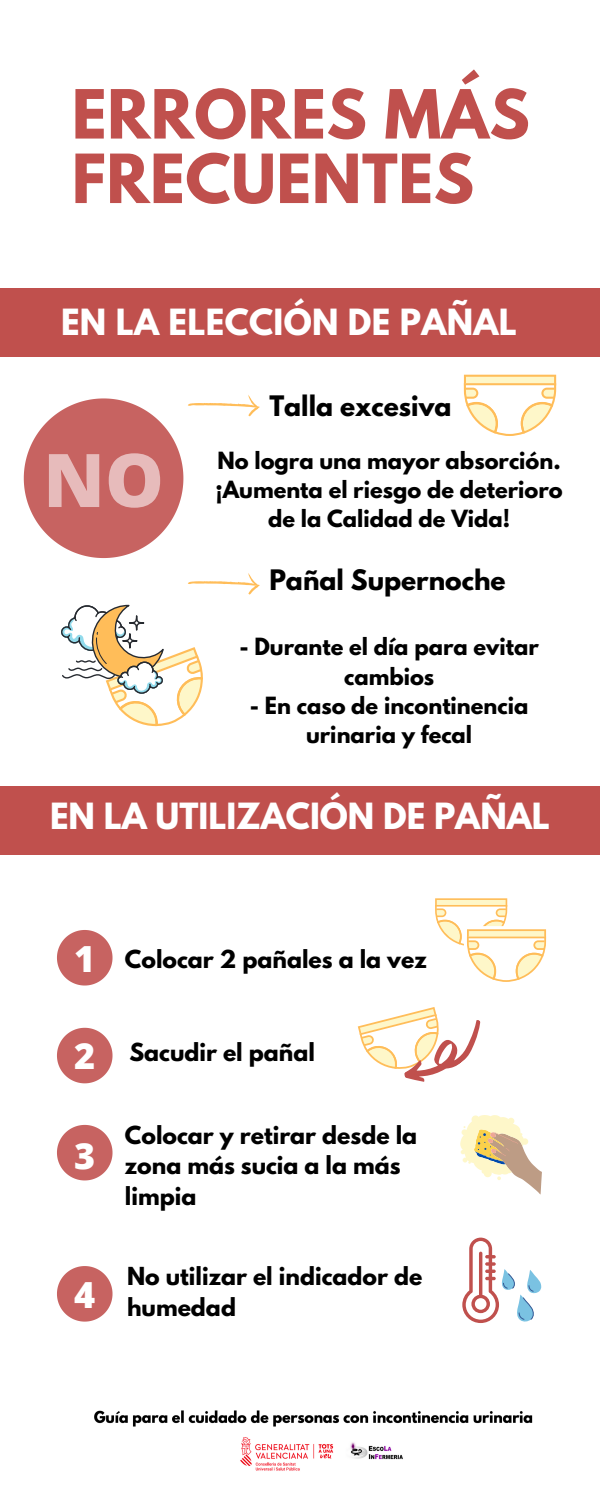
<style>
.page{position:relative;width:600px;height:1500px;background:#fff}
.page>*{position:absolute;margin:0;border:0;box-sizing:border-box;transform-origin:0 0}
.t1{font:800 74.1px "Open Sans";color:#e7bbbb}
.t2{font:700 60px/64.5px "League Spartan";letter-spacing:.01em;color:#c0504d}
.t3{font:800 36px "Open Sans";color:#fff}
.t4{font:700 32px "League Spartan";color:#fff}
.t5{font:700 25px "League Spartan";color:#000}
.t6{font:700 22px/30.8px "League Spartan";color:#000}
.t7{font:700 21px/29.2px "League Spartan";color:#000;text-align:center}
</style>
<div class="page">
<div style="left:0;top:288px;width:600px;height:69px;background:#c0504d"></div>
<div style="left:0;top:787px;width:600px;height:68px;background:#c0504d"></div>
<svg style="left:24px;top:395px;width:236px;height:163px"></svg>
<svg style="left:188px;top:573px;width:72px;height:22px"></svg>
<svg style="left:463px;top:374px;width:94px;height:62px"></svg>
<svg style="left:61px;top:604px;width:142px;height:123px"></svg>
<svg style="left:130px;top:616px;width:14px;height:14px"></svg>
<div style="left:129px;top:615px;width:15px;height:16px;border:1px solid #262a30;border-radius:50%"></div>
<svg style="left:123px;top:634px;width:14px;height:14px"></svg>
<div style="left:122px;top:633px;width:16px;height:16px;border:1px solid #262a30;border-radius:50%"></div>
<svg style="left:57px;top:930px;width:56px;height:56px"></svg>
<svg style="left:57px;top:1028px;width:56px;height:55px"></svg>
<svg style="left:57px;top:1125px;width:56px;height:55px"></svg>
<svg style="left:57px;top:1266px;width:56px;height:56px"></svg>
<svg style="left:435px;top:898px;width:112px;height:84px"></svg>
<svg style="left:357px;top:1007px;width:124px;height:75px"></svg>
<svg style="left:461px;top:1115px;width:81px;height:80px"></svg>
<svg style="left:462px;top:1238px;width:80px;height:85px"></svg>
<img style="left:94px;top:1410px;width:439px;height:61px">
<p class="t2" style="left:72px;top:90px;width:459px">ERRORES MÁS<br>FRECUENTES</p>
<p class="t4" style="left:61px;top:306px;width:457px">EN LA ELECCIÓN DE PAÑAL</p>
<p class="t1" style="left:43px;top:428px;width:122px">NO</p>
<p class="t5" style="left:269px;top:394px;width:184px">Talla excesiva</p>
<p class="t7" style="left:218px;top:448px;width:345px">No logra una mayor absorción.</p>
<p class="t7" style="left:216px;top:478px;width:349px">¡Aumenta el riesgo de deterioro de la Calidad de Vida!</p>
<p class="t5" style="left:269px;top:568px;width:238px">Pañal Supernoche</p>
<p class="t7" style="left:239px;top:635px;width:301px">- Durante el día para evitar cambios</p>
<p class="t7" style="left:250px;top:693px;width:280px">- En caso de incontinencia urinaria y fecal</p>
<p class="t4" style="left:50px;top:801px;width:501px">EN LA UTILIZACIÓN DE PAÑAL</p>
<p class="t3" style="left:74px;top:933px;width:23px">1</p>
<p class="t6" style="left:125px;top:947px;width:303px">Colocar 2 pañales a la vez</p>
<p class="t3" style="left:74px;top:1031px;width:23px">2</p>
<p class="t6" style="left:129px;top:1040px;width:187px">Sacudir el pañal</p>
<p class="t3" style="left:74px;top:1130px;width:23px">3</p>
<p class="t3" style="left:74px;top:1269px;width:23px">4</p>
<p class="t6" style="left:125px;top:1122px;width:294px">Colocar y retirar desde la zona más sucia a la más limpia</p>
<p class="t6" style="left:127px;top:1263px;width:297px">No utilizar el indicador de humedad</p>
</div>
